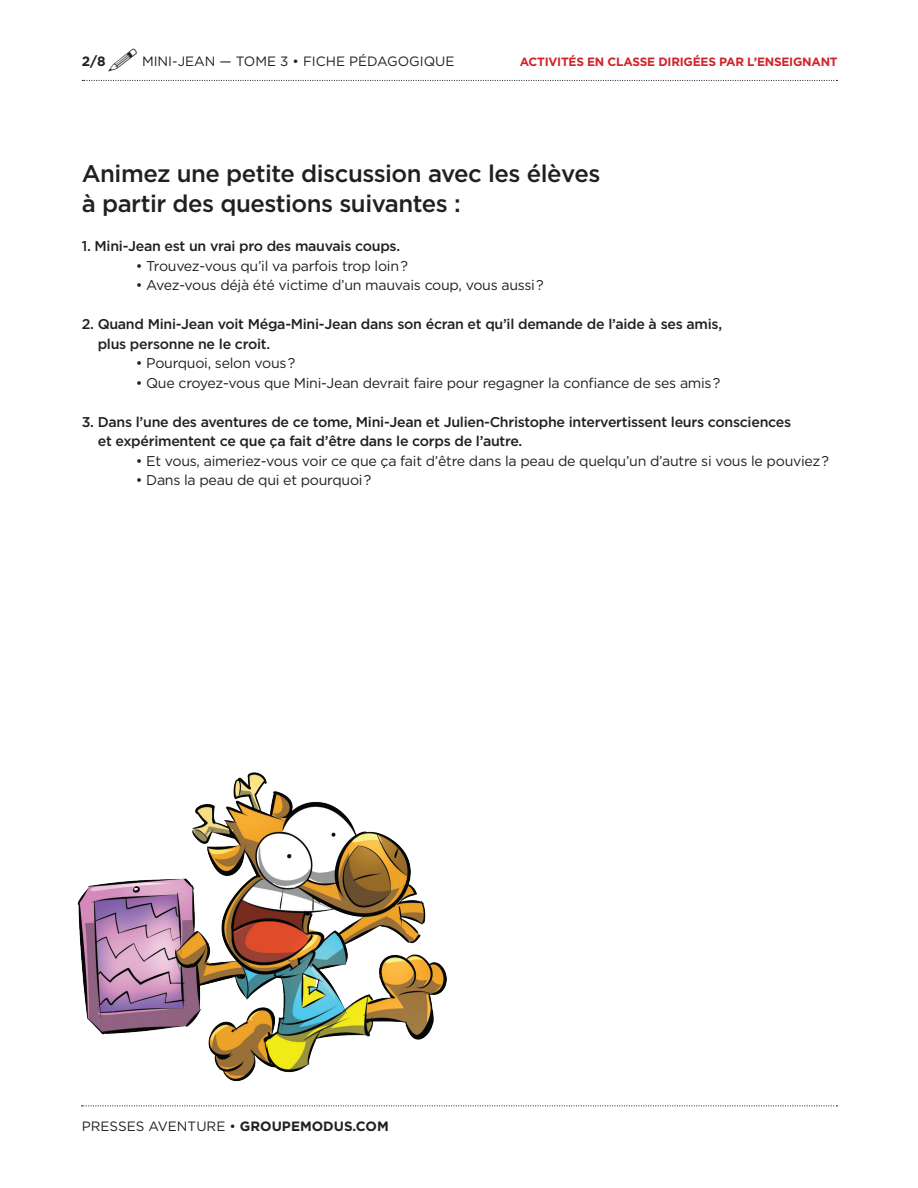
<style>
.page{position:relative;width:918px;height:1188px;background:#fff}
.page>*{position:absolute;margin:0;border:0;box-sizing:border-box;transform-origin:0 0}
.t1{font:500 24px/30px "Gotham";letter-spacing:-.02em;color:#231f20}
.t2{font:14.25px "Gotham";letter-spacing:-.02em;color:#231f20}
.t3{font:500 14.25px/19.5px "Gotham";letter-spacing:-.02em;color:#231f20}
.t4{font:13.5px "Gotham";color:#231f20}
.t5{font:700 13.5px "Gotham";color:#231f20}
.t6{font:700 12px "Gotham";letter-spacing:-.02em;color:#d1232a}
.s1{font-weight:700}
</style>
<div class="page">
<svg style="left:82px;top:80px;width:755px;height:1px"></svg>
<svg style="left:82px;top:1105px;width:755px;height:1px"></svg>
<img style="left:77px;top:772px;width:370px;height:310px">
<p class="t5" style="left:82px;top:54px;width:25px">2/8</p>
<p class="t4" style="left:142px;top:54px;width:314px">MINI-JEAN — TOME 3 • FICHE PÉDAGOGIQUE</p>
<p class="t6" style="left:520px;top:54px;width:319px">ACTIVITÉS EN CLASSE DIRIGÉES PAR L’ENSEIGNANT</p>
<p class="t1" style="left:82px;top:158px;width:520px">Animez une petite discussion avec les élèves à partir des questions suivantes :</p>
<p class="t3" style="left:82px;top:236px;width:320px">1. Mini-Jean est un vrai pro des mauvais coups.</p>
<p class="t2" style="left:136px;top:258px;width:274px">• Trouvez-vous qu’il va parfois trop loin?</p>
<p class="t2" style="left:136px;top:277px;width:410px">• Avez-vous déjà été victime d’un mauvais coup, vous aussi?</p>
<p class="t3" style="left:98px;top:314px;width:626px;text-indent:-16px">2. Quand Mini-Jean voit Méga-Mini-Jean dans son écran et qu’il demande de l’aide à ses amis, plus personne ne le croit.</p>
<p class="t2" style="left:136px;top:355px;width:161px">• Pourquoi, selon vous?</p>
<p class="t2" style="left:136px;top:375px;width:586px">• Que croyez-vous que Mini-Jean devrait faire pour regagner la confiance de ses amis?</p>
<p class="t3" style="left:98px;top:411px;width:695px;text-indent:-16px">3. Dans l’une des aventures de ce tome, Mini-Jean et Julien-Christophe intervertissent leurs consciences et expérimentent ce que ça fait d’être dans le corps de l’autre.</p>
<p class="t2" style="left:136px;top:453px;width:695px">• Et vous, aimeriez-vous voir ce que ça fait d’être dans la peau de quelqu’un d’autre si vous le pouviez?</p>
<p class="t2" style="left:136px;top:472px;width:237px">• Dans la peau de qui et pourquoi?</p>
<p class="t4" style="left:82px;top:1118px;width:309px">PRESSES AVENTURE • <span class="s1">GROUPEMODUS.COM</span></p>
</div>
